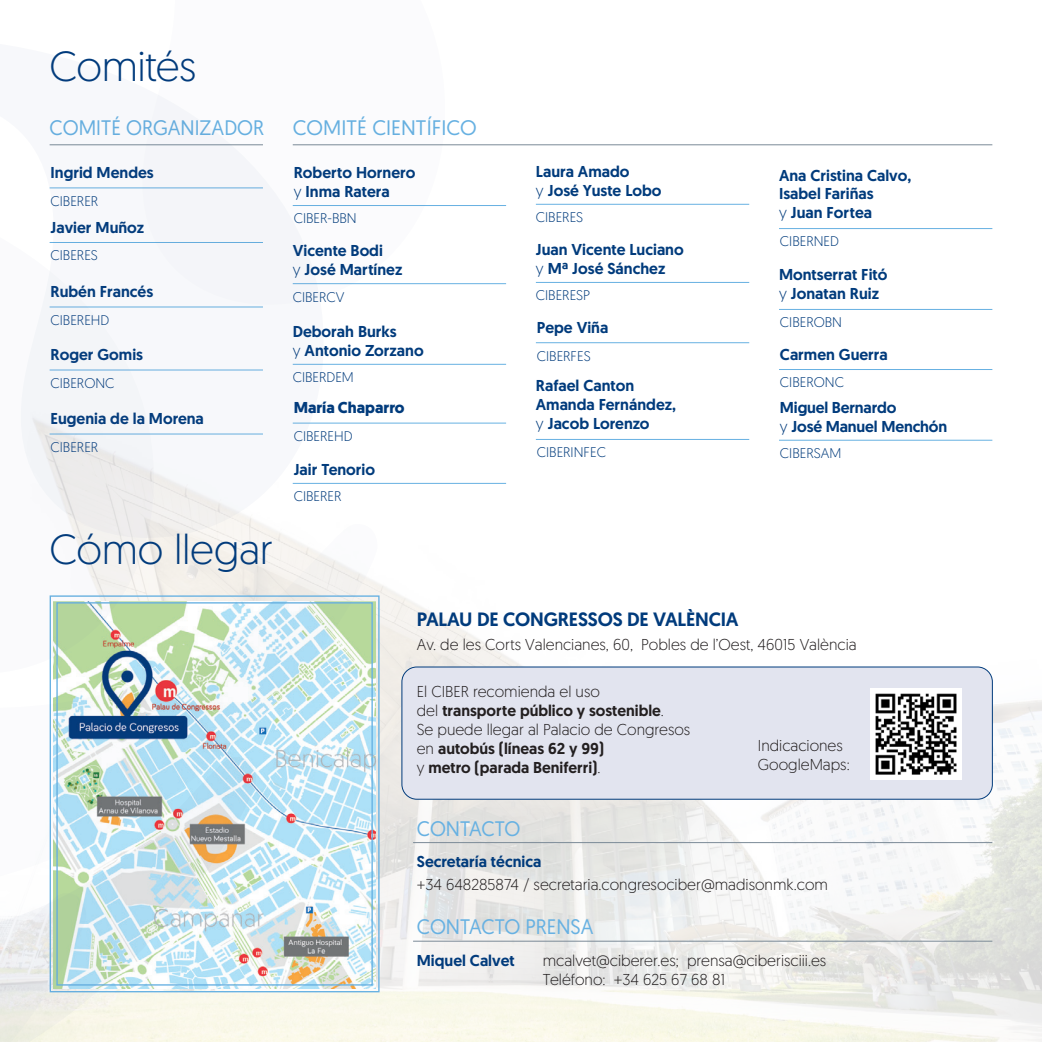
<style>
.page{position:relative;width:1042px;height:1042px;background:#fff}
.page>*{position:absolute;margin:0;border:0;box-sizing:border-box;transform-origin:0 0}
.LEFT{font:300 42px "Geomanist";letter-spacing:-.01em;color:#013b7c}
.t1{font:21px "Geomanist";color:#67b1e2;scale:.96 1}
.t2{font:21px "Geomanist";color:#67b1e2}
.t3{font:500 19.25px "Geomanist";letter-spacing:-.01em;color:#013b7c}
.t4{font:500 15.75px/18.9px "Geomanist";color:#013b7c}
.t5{font:300 15.75px/18.9px "Geomanist";color:#231f20}
.t6{font:500 15.75px/18.9px "Geomanist";color:#231f20}
.t7{font:700 15.75px "Geomanist";color:#013b7c}
.t8{font:300 14px "Geomanist";color:#013b7c}
.s1{font-weight:300}
</style>
<div class="page">
<img style="left:324px;top:363px;width:718px;height:679px">
<div style="left:402px;top:667px;width:590px;height:132px;background:#e2e4ef;border-radius:15px"></div>
<div style="left:401px;top:666px;width:592px;height:133px;border:1px solid #013b7c;border-radius:15px"></div>
<hr style="left:293px;top:205px;width:213px;height:1px;background:#67b1e2">
<hr style="left:779px;top:440px;width:213px;height:1px;background:#67b1e2">
<hr style="left:293px;top:483px;width:213px;height:1px;background:#67b1e2">
<hr style="left:536px;top:439px;width:213px;height:1px;background:#67b1e2">
<hr style="left:779px;top:228px;width:213px;height:1px;background:#67b1e2">
<hr style="left:779px;top:309px;width:213px;height:1px;background:#67b1e2">
<hr style="left:293px;top:283px;width:213px;height:1px;background:#67b1e2">
<hr style="left:536px;top:204px;width:213px;height:1px;background:#67b1e2">
<hr style="left:293px;top:364px;width:213px;height:1px;background:#67b1e2">
<hr style="left:536px;top:282px;width:213px;height:1px;background:#67b1e2">
<hr style="left:293px;top:423px;width:213px;height:1px;background:#67b1e2">
<hr style="left:536px;top:342px;width:213px;height:1px;background:#67b1e2">
<hr style="left:779px;top:369px;width:213px;height:1px;background:#67b1e2">
<hr style="left:293px;top:144px;width:699px;height:1px;background:#7b8a97">
<hr style="left:413px;top:842px;width:579px;height:1px;background:#7b8a97">
<hr style="left:413px;top:941px;width:579px;height:1px;background:#7b8a97">
<svg style="left:324px;top:899px;width:56px;height:94px"></svg>
<img style="left:871px;top:688px;width:91px;height:91px">
<svg style="left:0;top:899px;width:324px;height:143px"></svg>
<svg style="left:21px;top:95px;width:424px;height:804px"></svg>
<p class="LEFT" style="left:50px;top:39px;width:148px">Comités</p>
<p class="t1" style="left:50px;top:114px;width:225px">COMITÉ ORGANIZADOR</p>
<p class="t2" style="left:293px;top:114px;width:186px">COMITÉ CIENTÍFICO</p>
<p class="t4" style="left:51px;top:163px;width:105px">Ingrid Mendes</p>
<p class="t8" style="left:51px;top:192px;width:49px">CIBERER</p>
<p class="t4" style="left:51px;top:217px;width:95px">Javier Muñoz</p>
<p class="t8" style="left:51px;top:246px;width:49px">CIBERES</p>
<p class="t4" style="left:51px;top:282px;width:104px">Rubén Francés</p>
<p class="t8" style="left:51px;top:311px;width:60px">CIBEREHD</p>
<p class="t4" style="left:51px;top:345px;width:94px">Roger Gomis</p>
<p class="t8" style="left:51px;top:374px;width:66px">CIBERONC</p>
<p class="t4" style="left:51px;top:409px;width:155px">Eugenia de la Morena</p>
<p class="t8" style="left:51px;top:438px;width:49px">CIBERER</p>
<p class="LEFT" style="left:50px;top:522px;width:225px">Cómo llegar</p>
<p class="t4" style="left:294px;top:163px;width:123px">Roberto Hornero <span class="s1">y</span> Inma Ratera</p>
<p class="t8" style="left:294px;top:209px;width:64px">CIBER-BBN</p>
<p class="t4" style="left:293px;top:241px;width:111px">Vicente Bodi<br><span class="s1">y</span> José Martínez</p>
<p class="t8" style="left:293px;top:288px;width:53px">CIBERCV</p>
<p class="t4" style="left:293px;top:322px;width:132px">Deborah Burks<br><span class="s1">y</span> Antonio Zorzano</p>
<p class="t8" style="left:293px;top:368px;width:63px">CIBERDEM</p>
<p class="t7" style="left:294px;top:397px;width:112px">María Chaparro</p>
<p class="t8" style="left:294px;top:427px;width:60px">CIBEREHD</p>
<p class="t4" style="left:294px;top:459px;width:83px">Jair Tenorio</p>
<p class="t8" style="left:294px;top:487px;width:49px">CIBERER</p>
<p class="t4" style="left:536px;top:162px;width:95px">Laura Amado</p>
<p class="t4" style="left:536px;top:181px;width:127px"><span class="s1">y</span> José Yuste Lobo</p>
<p class="t8" style="left:536px;top:208px;width:49px">CIBERES</p>
<p class="t4" style="left:536px;top:240px;width:149px">Juan Vicente Luciano</p>
<p class="t4" style="left:536px;top:259px;width:131px"><span class="s1">y</span> Mª José Sánchez</p>
<p class="t8" style="left:536px;top:286px;width:56px">CIBERESP</p>
<p class="t4" style="left:537px;top:318px;width:73px">Pepe Viña</p>
<p class="t8" style="left:537px;top:347px;width:55px">CIBERFES</p>
<p class="t4" style="left:536px;top:376px;width:100px">Rafael Canton</p>
<p class="t4" style="left:536px;top:395px;width:142px">Amanda Fernández, <span class="s1">y</span> Jacob Lorenzo</p>
<p class="t8" style="left:537px;top:443px;width:71px">CIBERINFEC</p>
<p class="t4" style="left:779px;top:165px;width:134px">Ana Cristina Calvo,</p>
<p class="t4" style="left:779px;top:184px;width:96px">Isabel Fariñas <span class="s1">y</span> Juan Fortea</p>
<p class="t8" style="left:780px;top:233px;width:60px">CIBERNED</p>
<p class="t4" style="left:779px;top:265px;width:110px">Montserrat Fitó</p>
<p class="t4" style="left:779px;top:284px;width:102px"><span class="s1">y</span> Jonatan Ruiz</p>
<p class="t8" style="left:780px;top:313px;width:64px">CIBEROBN</p>
<p class="t4" style="left:780px;top:344px;width:109px">Carmen Guerra</p>
<p class="t8" style="left:780px;top:373px;width:66px">CIBERONC</p>
<p class="t4" style="left:780px;top:397px;width:118px">Miguel Bernardo</p>
<p class="t4" style="left:780px;top:416px;width:169px"><span class="s1">y</span> José Manuel Menchón</p>
<p class="t8" style="left:780px;top:444px;width:63px">CIBERSAM</p>
<p class="t3" style="left:417px;top:606px;width:323px">PALAU DE CONGRESSOS DE VALÈNCIA</p>
<p class="t5" style="left:417px;top:635px;width:441px">Av. de les Corts Valencianes, 60, Pobles de l’Oest, 46015 València</p>
<p class="t6" style="left:417px;top:682px;width:275px"><span class="s1">El CIBER recomienda el uso<br>del</span> transporte público y sostenible<span class="s1">.<br>Se puede llegar al Palacio de Congresos en</span> autobús (líneas 62 y 99)<br><span class="s1">y</span> metro (parada Beniferri)<span class="s1">.</span></p>
<p class="t5" style="left:758px;top:735px;width:93px">Indicaciones<br>GoogleMaps:</p>
<p class="t1" style="left:417px;top:815px;width:109px">CONTACTO</p>
<p class="t4" style="left:417px;top:852px;width:126px">Secretaría técnica</p>
<p class="t5" style="left:417px;top:874px;width:413px">+34 648285874 / secretaria.congresociber@madisonmk.com</p>
<p class="t1" style="left:417px;top:913px;width:186px">CONTACTO PRENSA</p>
<p class="t4" style="left:417px;top:951px;width:99px">Miquel Calvet</p>
<p class="t5" style="left:543px;top:950px;width:285px">mcalvet@ciberer.es; prensa@ciberisciii.es</p>
<p class="t5" style="left:543px;top:969px;width:184px">Teléfono: +34 625 67 68 81</p>
</div>
